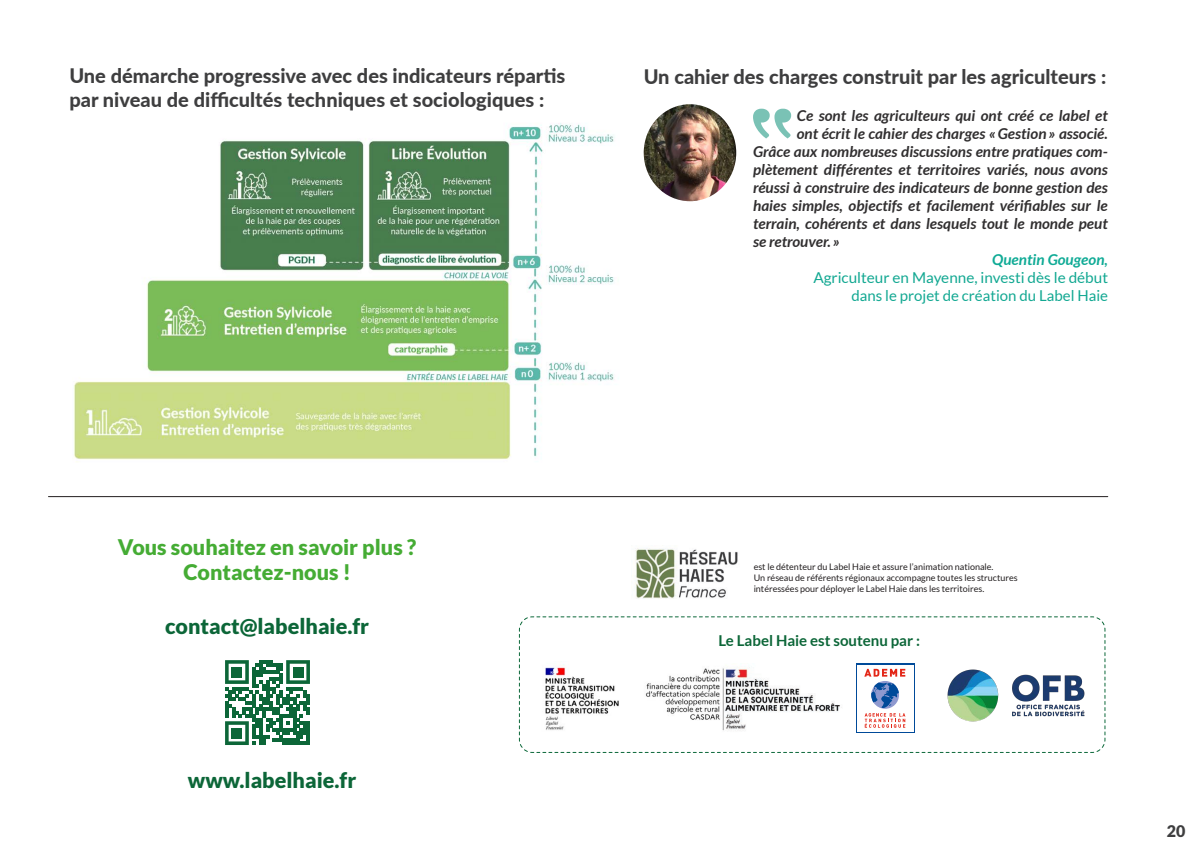
<style>
.page{position:relative;width:1191px;height:842px;background:#fff}
.page>*{position:absolute;margin:0;border:0;box-sizing:border-box;transform-origin:0 0}
.sous_titre{font:900 21.5px "Lato";color:#45ac34}
.sous_titre-2{font:900 21.5px "Lato";color:#0c6638}
.liste{font:800 20px "Lato";color:#3e3e3f}
.t1{font:900 16px "Lato";color:#3e3e3f}
.citation{font:italic 700 15px "Lato";color:#312f30}
.citation-2{font:15px/18px "Lato";color:#12a892;text-align:right}
.sous_titre-3{font:700 15px "Lato";color:#0c6638}
.t2{font:9px/10.8px "Lato";color:#231f20}
.s1{font-weight:700;font-style:italic;color:#10ab96}
.s2{font-weight:700;font-style:italic;color:#1dae9a}
</style>
<div class="page">
<svg style="left:519px;top:616px;width:586px;height:137px"></svg>
<img style="left:539px;top:661px;width:89px;height:74px">
<img style="left:641px;top:663px;width:193px;height:70px">
<img style="left:946px;top:670px;width:139px;height:51px">
<svg style="left:855px;top:664px;width:59px;height:69px"></svg>
<div style="left:857px;top:665px;width:56px;height:66px;background:#fff"></div>
<svg style="left:864px;top:669px;width:41px;height:59px"></svg>
<img style="left:635px;top:548px;width:103px;height:51px">
<svg style="left:225px;top:660px;width:85px;height:85px"></svg>
<div style="left:232px;top:667px;width:10px;height:10px;background:#0c6638"></div>
<div style="left:293px;top:667px;width:10px;height:10px;background:#0c6638"></div>
<div style="left:232px;top:728px;width:10px;height:10px;background:#0c6638"></div>
<svg style="left:753px;top:109px;width:38px;height:29px"></svg>
<img style="left:643px;top:104px;width:93px;height:97px">
<img style="left:74px;top:123px;width:541px;height:339px">
<hr style="left:48px;top:496px;width:1059px;height:1px;background:#231f20">
<img style="left:724px;top:667px;width:120px;height:66px">
<p class="liste" style="left:69px;top:61px;width:497px">Une démarche progressive avec des indicateurs répartis</p>
<p class="liste" style="left:643px;top:62px;width:464px">Un cahier des charges construit par les agriculteurs :</p>
<p class="liste" style="left:69px;top:85px;width:476px">par niveau de difficultés techniques et sociologiques :</p>
<p class="citation" style="left:797px;top:107px;width:312px">Ce sont les agriculteurs qui ont créé ce label et</p>
<p class="citation" style="left:797px;top:125px;width:313px">ont écrit le cahier des charges «Gestion» associé.</p>
<p class="citation" style="left:753px;top:143px;width:356px">Grâce aux nombreuses discussions entre pratiques com-</p>
<p class="citation" style="left:753px;top:161px;width:356px">plètement différentes et territoires variés, nous avons</p>
<p class="citation" style="left:753px;top:179px;width:356px">réussi à construire des indicateurs de bonne gestion des</p>
<p class="citation" style="left:753px;top:197px;width:356px">haies simples, objectifs et facilement vérifiables sur le</p>
<p class="citation" style="left:753px;top:215px;width:356px">terrain, cohérents et dans lesquels tout le monde peut</p>
<p class="citation" style="left:753px;top:233px;width:88px">se retrouver. »</p>
<p class="citation-2" style="left:813px;top:250px;width:296px"><span class="s1">Quentin Gougeon</span><span class="s2">,<br></span>Agriculteur en Mayenne, investi dès le début dans le projet de création du Label Haie</p>
<p class="sous_titre" style="left:118px;top:534px;width:300px">Vous souhaitez en savoir plus ?</p>
<p class="sous_titre" style="left:183px;top:560px;width:169px">Contactez-nous !</p>
<p class="sous_titre-2" style="left:165px;top:613px;width:205px">contact@labelhaie.fr</p>
<p class="sous_titre-2" style="left:188px;top:768px;width:170px">www.labelhaie.fr</p>
<p class="t2" style="left:753px;top:562px;width:265px">est le détenteur du Label Haie et assure l’animation nationale.<br>Un réseau de référents régionaux accompagne toutes les structures intéressées pour déployer le Label Haie dans les territoires.</p>
<p class="sous_titre-3" style="left:718px;top:632px;width:203px">Le Label Haie est soutenu par :</p>
<p class="t1" style="left:1166px;top:822px;width:20px">20</p>
</div>
